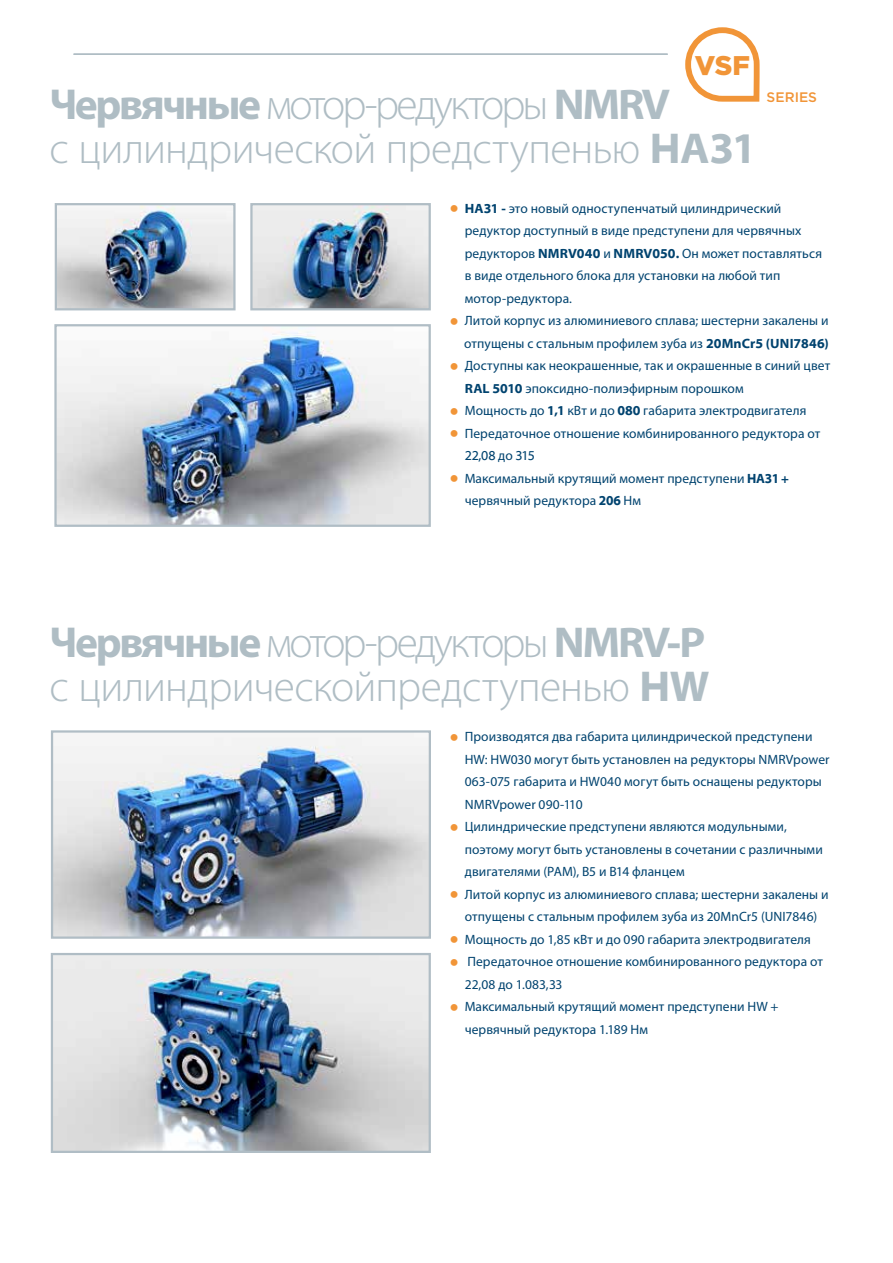
<style>
.page{position:relative;width:893px;height:1263px;background:#fff}
.page>*{position:absolute;margin:0;border:0;box-sizing:border-box;transform-origin:0 0}
.t1{font:300 43.5px/43.5px "Myriad Pro";letter-spacing:-.02em;color:#afbdc4}
.t2{font:900 27px "Gotham";color:#f19538}
.t3{font:500 13.8px "Gotham";color:#f19538}
.t4{font:13.5px/22.5px "Myriad Pro";letter-spacing:.005em;color:#00436f}
.t5{font:13.5px "Myriad Web Pro";letter-spacing:-.045em;color:#00436f}
.s1{font-weight:700}
.s2{font-family:"Myriad Web Pro";font-weight:700}
.s3{font-family:"Myriad Web Pro";font-weight:700;font-size:25.5px;color:#f19538}
.s4{font-family:"Myriad Pro"}
</style>
<div class="page">
<hr style="left:74px;top:53px;width:594px;height:2px;background:#afbdc4">
<svg style="left:685px;top:27px;width:75px;height:75px"></svg>
<img style="left:54px;top:737px;width:374px;height:199px">
<div style="left:51px;top:730px;width:380px;height:209px;border:2px solid #b0bdc5"></div>
<img style="left:54px;top:956px;width:374px;height:194px">
<div style="left:51px;top:953px;width:380px;height:200px;border:2px solid #b0bdc5"></div>
<img style="left:57px;top:327px;width:371px;height:197px">
<div style="left:54px;top:324px;width:377px;height:203px;border:2px solid #b0bdc5"></div>
<img style="left:58px;top:206px;width:175px;height:101px">
<div style="left:55px;top:203px;width:181px;height:107px;border:2px solid #b0bdc5"></div>
<img style="left:253px;top:206px;width:175px;height:101px">
<div style="left:250px;top:203px;width:181px;height:107px;border:2px solid #b0bdc5"></div>
<h2 class="t2" style="left:695px;top:47px;width:56px">VSF</h2>
<h1 class="t1" style="left:49px;top:84px;width:708px"><span class="s1">Червячные</span> мотор-редукторы <span class="s2">NMRV<br></span>с цилиндрической предступенью <span class="s2">HA31</span></h1>
<p class="t4" style="left:465px;top:197px;width:359px;text-indent:-15px"><span class="s3">•</span> <span class="s2">HA31 -</span> это новый одноступенчатый цилиндрический редуктор доступный в виде предступени для червячных редукторов <span class="s2">NMRV040</span> и <span class="s2">NMRV050.</span> Он может поставляться в виде отдельного блока для установки на любой тип мотор-редуктора.</p>
<p class="t4" style="left:450px;top:310px;width:381px;text-align:right"><span class="s3">•</span> Литой корпус из алюминиевого сплава; шестерни закалены и отпущены с стальным профилем зуба из <span class="s2">20MnCr5 (UNI7846)</span></p>
<p class="t4" style="left:465px;top:355px;width:367px;text-indent:-15px"><span class="s3">•</span> Доступны как неокрашенные, так и окрашенные в синий цвет<br><span class="s2">RAL 5010</span> эпоксидно-полиэфирным порошком</p>
<p class="t4" style="left:450px;top:400px;width:358px"><span class="s3">•</span> Мощность до <span class="s2">1,1</span> кВт и до <span class="s2">080</span> габарита электродвигателя</p>
<p class="t4" style="left:450px;top:422px;width:372px"><span class="s3">•</span> Передаточное отношение комбинированного редуктора от</p>
<p class="t5" style="left:465px;top:449px;width:72px">22,08 <span class="s4">до</span> 315</p>
<p class="t4" style="left:465px;top:467px;width:326px;text-indent:-15px"><span class="s3">•</span> Максимальный крутящий момент предступени <span class="s2">HA31 + </span>червячный редуктора <span class="s2">206</span> Нм</p>
<p class="t3" style="left:767px;top:88px;width:52px">SERIES</p>
<h1 class="t1" style="left:50px;top:621px;width:661px"><span class="s1">Червячные</span> мотор-редукторы <span class="s2">NMRV-P </span>с цилиндрическойпредступенью <span class="s2">HW</span></h1>
<p class="t4" style="left:465px;top:726px;width:366px;text-indent:-15px"><span class="s3">•</span> Производятся два габарита цилиндрической предступени HW: HW030 могут быть установлен на редукторы NMRVpower 063-075 габарита и HW040 могут быть оснащены редукторы NMRVpower 090-110</p>
<p class="t4" style="left:465px;top:816px;width:360px;text-indent:-15px"><span class="s3">•</span> Цилиндрические предступени являются модульными, поэтому могут быть установлены в сочетании с различными двигателями (PAM), В5 и В14 фланцем</p>
<p class="t4" style="left:450px;top:883px;width:380px;text-align:center"><span class="s3">•</span> Литой корпус из алюминиевого сплава; шестерни закалены и отпущены с стальным профилем зуба из 20MnCr5 (UNI7846)</p>
<p class="t4" style="left:450px;top:928px;width:363px"><span class="s3">•</span> Мощность до 1,85 кВт и до 090 габарита электродвигателя</p>
<p class="t4" style="left:465px;top:951px;width:360px;text-indent:-15px"><span class="s3">•</span> Передаточное отношение комбинированного редуктора от<br>22,08 до 1.083,33</p>
<p class="t4" style="left:465px;top:996px;width:315px;text-indent:-15px"><span class="s3">•</span> Максимальный крутящий момент предступени HW + червячный редуктора 1.189 Нм</p>
</div>
